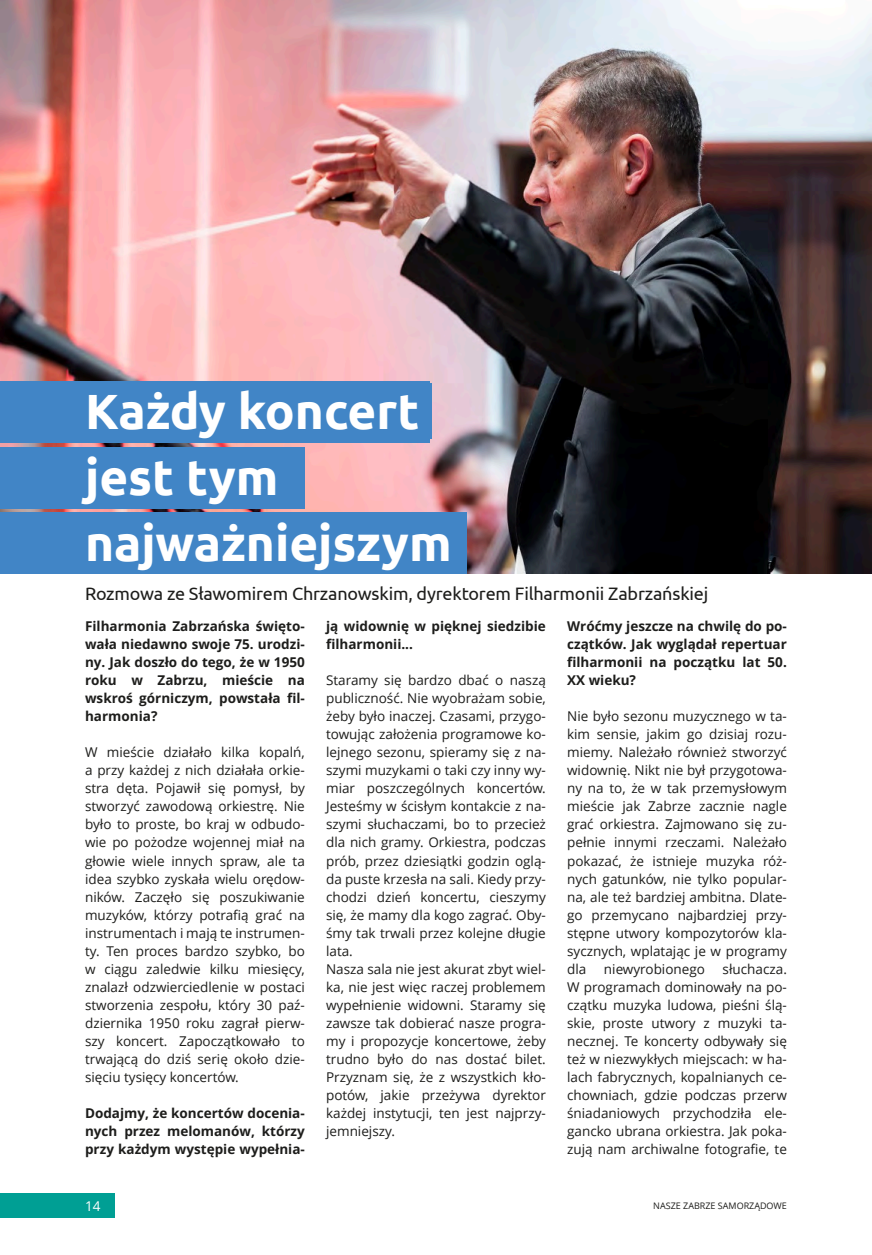
<style>
.page{position:relative;width:872px;height:1255px;background:#fff}
.page>*{position:absolute;margin:0;border:0;box-sizing:border-box;transform-origin:0 0}
.t1{font:700 49.5px "Ubuntu";color:#fff}
.t2{font:18px "Ubuntu";letter-spacing:-.01em;color:#1d1d1b}
.t3{font:13.5px "Open Sans";color:#1d1d1b}
.t4{font:700 13.5px "Open Sans";color:#1d1d1b}
.t5{font:13.5px "Open Sans";color:#fff}
.t6{font:9px "Open Sans";color:#1d1d1b}
</style>
<div class="page">
<div style="left:0;top:1192px;width:114px;height:25px;background:#009f94"></div>
<img style="left:0;top:0;width:872px;height:573px">
<div style="left:0;top:512px;width:467px;height:61px;background:#4185c6"></div>
<div style="left:0;top:447px;width:305px;height:62px;background:#4185c6"></div>
<div style="left:0;top:381px;width:429px;height:61px;background:#4185c6"></div>
<div style="left:85px;top:383px;width:346px;height:56px;background:#4185c6"></div>
<p class="t1" style="left:85px;top:391px;width:336px">Każdy koncert</p>
<p class="t1" style="left:85px;top:457px;width:195px">jest tym</p>
<p class="t1" style="left:85px;top:523px;width:368px">najważniejszym</p>
<p class="t2" style="left:85px;top:585px;width:625px">Rozmowa ze Sławomirem Chrzanowskim, dyrektorem Filharmonii Zabrzańskiej</p>
<p class="t4" style="left:85px;top:617px;width:221px">Filharmonia Zabrzańska święto-</p>
<p class="t4" style="left:85px;top:635px;width:221px">wała niedawno swoje 75. urodzi-</p>
<p class="t4" style="left:85px;top:653px;width:221px">ny. Jak doszło do tego, że w 1950</p>
<p class="t4" style="left:85px;top:671px;width:221px">roku w Zabrzu, mieście na</p>
<p class="t4" style="left:85px;top:689px;width:221px">wskroś górniczym, powstała fil-</p>
<p class="t4" style="left:85px;top:707px;width:74px">harmonia?</p>
<p class="t3" style="left:85px;top:747px;width:221px">W mieście działało kilka kopalń,</p>
<p class="t3" style="left:85px;top:765px;width:221px">a przy każdej z nich działała orkie-</p>
<p class="t3" style="left:85px;top:783px;width:221px">stra dęta. Pojawił się pomysł, by</p>
<p class="t3" style="left:85px;top:801px;width:221px">stworzyć zawodową orkiestrę. Nie</p>
<p class="t3" style="left:85px;top:819px;width:221px">było to proste, bo kraj w odbudo-</p>
<p class="t3" style="left:85px;top:837px;width:221px">wie po pożodze wojennej miał na</p>
<p class="t3" style="left:85px;top:855px;width:221px">głowie wiele innych spraw, ale ta</p>
<p class="t3" style="left:85px;top:873px;width:221px">idea szybko zyskała wielu orędow-</p>
<p class="t3" style="left:85px;top:891px;width:221px">ników. Zaczęło się poszukiwanie</p>
<p class="t3" style="left:85px;top:909px;width:221px">muzyków, którzy potrafią grać na</p>
<p class="t3" style="left:85px;top:927px;width:221px">instrumentach i mają te instrumen-</p>
<p class="t3" style="left:85px;top:945px;width:221px">ty. Ten proces bardzo szybko, bo</p>
<p class="t3" style="left:85px;top:963px;width:221px">w ciągu zaledwie kilku miesięcy,</p>
<p class="t3" style="left:85px;top:981px;width:221px">znalazł odzwierciedlenie w postaci</p>
<p class="t3" style="left:85px;top:999px;width:221px">stworzenia zespołu, który 30 paź-</p>
<p class="t3" style="left:85px;top:1017px;width:221px">dziernika 1950 roku zagrał pierw-</p>
<p class="t3" style="left:85px;top:1035px;width:221px">szy koncert. Zapoczątkowało to</p>
<p class="t3" style="left:85px;top:1053px;width:221px">trwającą do dziś serię około dzie-</p>
<p class="t3" style="left:85px;top:1071px;width:155px">sięciu tysięcy koncertów.</p>
<p class="t4" style="left:85px;top:1103px;width:221px">Dodajmy, że koncertów docenia-</p>
<p class="t4" style="left:85px;top:1121px;width:221px">nych przez melomanów, którzy</p>
<p class="t4" style="left:85px;top:1139px;width:221px">przy każdym występie wypełnia-</p>
<p class="t4" style="left:326px;top:617px;width:221px">ją widownię w pięknej siedzibie</p>
<p class="t4" style="left:326px;top:635px;width:88px">filharmonii...</p>
<p class="t3" style="left:326px;top:675px;width:221px">Staramy się bardzo dbać o naszą</p>
<p class="t3" style="left:326px;top:693px;width:221px">publiczność. Nie wyobrażam sobie,</p>
<p class="t3" style="left:326px;top:711px;width:221px">żeby było inaczej. Czasami, przygo-</p>
<p class="t3" style="left:326px;top:729px;width:221px">towując założenia programowe ko-</p>
<p class="t3" style="left:326px;top:747px;width:221px">lejnego sezonu, spieramy się z na-</p>
<p class="t3" style="left:326px;top:765px;width:221px">szymi muzykami o taki czy inny wy-</p>
<p class="t3" style="left:326px;top:783px;width:221px">miar poszczególnych koncertów.</p>
<p class="t3" style="left:326px;top:801px;width:221px">Jesteśmy w ścisłym kontakcie z na-</p>
<p class="t3" style="left:326px;top:819px;width:221px">szymi słuchaczami, bo to przecież</p>
<p class="t3" style="left:326px;top:837px;width:221px">dla nich gramy. Orkiestra, podczas</p>
<p class="t3" style="left:326px;top:855px;width:221px">prób, przez dziesiątki godzin oglą-</p>
<p class="t3" style="left:326px;top:873px;width:221px">da puste krzesła na sali. Kiedy przy-</p>
<p class="t3" style="left:326px;top:891px;width:221px">chodzi dzień koncertu, cieszymy</p>
<p class="t3" style="left:326px;top:909px;width:221px">się, że mamy dla kogo zagrać. Oby-</p>
<p class="t3" style="left:326px;top:927px;width:221px">śmy tak trwali przez kolejne długie</p>
<p class="t3" style="left:326px;top:945px;width:28px">lata.</p>
<p class="t3" style="left:326px;top:963px;width:221px">Nasza sala nie jest akurat zbyt wiel-</p>
<p class="t3" style="left:326px;top:981px;width:221px">ka, nie jest więc raczej problemem</p>
<p class="t3" style="left:326px;top:999px;width:221px">wypełnienie widowni. Staramy się</p>
<p class="t3" style="left:326px;top:1017px;width:221px">zawsze tak dobierać nasze progra-</p>
<p class="t3" style="left:326px;top:1035px;width:221px">my i propozycje koncertowe, żeby</p>
<p class="t3" style="left:326px;top:1053px;width:221px">trudno było do nas dostać bilet.</p>
<p class="t3" style="left:326px;top:1071px;width:221px">Przyznam się, że z wszystkich kło-</p>
<p class="t3" style="left:326px;top:1089px;width:221px">potów, jakie przeżywa dyrektor</p>
<p class="t3" style="left:326px;top:1107px;width:221px">każdej instytucji, ten jest najprzy-</p>
<p class="t3" style="left:326px;top:1125px;width:70px">jemniejszy.</p>
<p class="t4" style="left:567px;top:617px;width:221px">Wróćmy jeszcze na chwilę do po-</p>
<p class="t4" style="left:567px;top:635px;width:221px">czątków. Jak wyglądał repertuar</p>
<p class="t4" style="left:567px;top:653px;width:221px">filharmonii na początku lat 50.</p>
<p class="t4" style="left:567px;top:671px;width:70px">XX wieku?</p>
<p class="t3" style="left:567px;top:711px;width:221px">Nie było sezonu muzycznego w ta-</p>
<p class="t3" style="left:567px;top:729px;width:221px">kim sensie, jakim go dzisiaj rozu-</p>
<p class="t3" style="left:567px;top:747px;width:221px">miemy. Należało również stworzyć</p>
<p class="t3" style="left:567px;top:765px;width:221px">widownię. Nikt nie był przygotowa-</p>
<p class="t3" style="left:567px;top:783px;width:221px">ny na to, że w tak przemysłowym</p>
<p class="t3" style="left:567px;top:801px;width:221px">mieście jak Zabrze zacznie nagle</p>
<p class="t3" style="left:567px;top:819px;width:221px">grać orkiestra. Zajmowano się zu-</p>
<p class="t3" style="left:567px;top:837px;width:221px">pełnie innymi rzeczami. Należało</p>
<p class="t3" style="left:567px;top:855px;width:221px">pokazać, że istnieje muzyka róż-</p>
<p class="t3" style="left:567px;top:873px;width:221px">nych gatunków, nie tylko popular-</p>
<p class="t3" style="left:567px;top:891px;width:221px">na, ale też bardziej ambitna. Dlate-</p>
<p class="t3" style="left:567px;top:909px;width:221px">go przemycano najbardziej przy-</p>
<p class="t3" style="left:567px;top:927px;width:221px">stępne utwory kompozytorów kla-</p>
<p class="t3" style="left:567px;top:945px;width:221px">sycznych, wplatając je w programy</p>
<p class="t3" style="left:567px;top:963px;width:21px">dla</p>
<p class="t3" style="left:604px;top:963px;width:102px">niewyrobionego</p>
<p class="t3" style="left:722px;top:963px;width:66px">słuchacza.</p>
<p class="t3" style="left:567px;top:981px;width:221px">W programach dominowały na po-</p>
<p class="t3" style="left:567px;top:999px;width:221px">czątku muzyka ludowa, pieśni ślą-</p>
<p class="t3" style="left:567px;top:1017px;width:221px">skie, proste utwory z muzyki ta-</p>
<p class="t3" style="left:567px;top:1035px;width:221px">necznej. Te koncerty odbywały się</p>
<p class="t3" style="left:567px;top:1053px;width:221px">też w niezwykłych miejscach: w ha-</p>
<p class="t3" style="left:567px;top:1071px;width:221px">lach fabrycznych, kopalnianych ce-</p>
<p class="t3" style="left:567px;top:1089px;width:221px">chowniach, gdzie podczas przerw</p>
<p class="t3" style="left:567px;top:1107px;width:221px">śniadaniowych przychodziła ele-</p>
<p class="t3" style="left:567px;top:1125px;width:221px">gancko ubrana orkiestra. Jak poka-</p>
<p class="t3" style="left:567px;top:1143px;width:221px">zują nam archiwalne fotografie, te</p>
<p class="t5" style="left:85px;top:1200px;width:17px">14</p>
<p class="t6" style="left:653px;top:1202px;width:135px">NASZE ZABRZE SAMORZĄDOWE</p>
</div>
